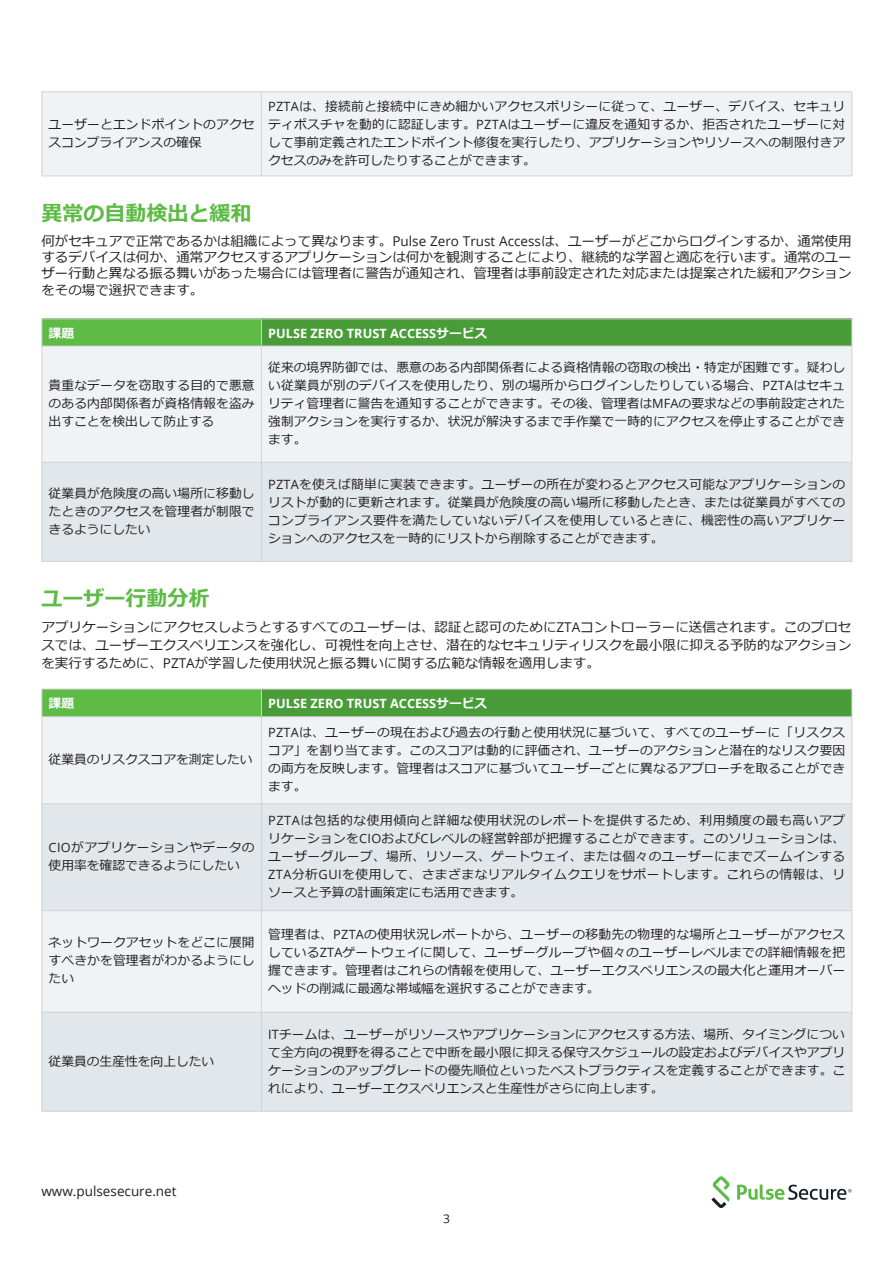
<style>
.page{position:relative;width:893px;height:1263px;background:#fff}
.page>*{position:absolute;margin:0;border:0;box-sizing:border-box;transform-origin:0 0}
.t1{font:700 21px "Meiryo";color:#5dbb46}
.t2{font:13.5px/16.2px "Meiryo";color:#231f20;text-align:justify}
.t3{font:13.5px "Open Sans";color:#231f20}
.t4{font:12.75px/18px "Meiryo";letter-spacing:.005em;color:#231f20;text-align:justify}
.t5{font:700 12.75px "Open Sans";color:#fff}
.t6{font:700 12.75px "Meiryo";color:#fff}
.t7{font:12px "Open Sans";color:#231f20}
.s1{font-family:"Open Sans"}
.s2{font-family:"Meiryo"}
</style>
<div class="page">
<svg style="left:711px;top:1176px;width:18px;height:32px"></svg>
<svg style="left:737px;top:1184px;width:114px;height:16px"></svg>
<div style="left:42px;top:92px;width:809px;height:84px;background:#f0f3f6"></div>
<hr style="left:41px;top:91px;width:220px;height:1px;background:#d1d2d4">
<hr style="left:41px;top:92px;width:1px;height:84px;background:#d1d2d4">
<hr style="left:261px;top:91px;width:591px;height:1px;background:#d1d2d4">
<hr style="left:261px;top:92px;width:1px;height:84px;background:#d1d2d4">
<hr style="left:851px;top:92px;width:1px;height:84px;background:#d1d2d4">
<hr style="left:41px;top:176px;width:220px;height:1px;background:#d1d2d4">
<hr style="left:261px;top:176px;width:591px;height:1px;background:#d1d2d4">
<div style="left:42px;top:319px;width:219px;height:27px;background:#5dbb46"></div>
<div style="left:261px;top:319px;width:591px;height:27px;background:#4a9c39"></div>
<div style="left:42px;top:347px;width:809px;height:115px;background:#f0f3f6"></div>
<div style="left:42px;top:463px;width:809px;height:98px;background:#e1e7ea"></div>
<hr style="left:41px;top:318px;width:220px;height:1px;background:#d1d2d4">
<svg style="left:41px;top:319px;width:1px;height:27px"></svg>
<hr style="left:261px;top:318px;width:591px;height:1px;background:#d1d2d4">
<svg style="left:261px;top:319px;width:1px;height:27px"></svg>
<svg style="left:851px;top:319px;width:1px;height:27px"></svg>
<hr style="left:41px;top:346px;width:220px;height:1px;background:#d1d2d4">
<hr style="left:41px;top:346px;width:1px;height:116px;background:#d1d2d4">
<hr style="left:261px;top:346px;width:591px;height:1px;background:#d1d2d4">
<hr style="left:261px;top:346px;width:1px;height:116px;background:#d1d2d4">
<hr style="left:851px;top:346px;width:1px;height:116px;background:#d1d2d4">
<hr style="left:41px;top:462px;width:220px;height:1px;background:#d1d2d4">
<hr style="left:41px;top:463px;width:1px;height:98px;background:#d1d2d4">
<hr style="left:261px;top:462px;width:591px;height:1px;background:#d1d2d4">
<hr style="left:261px;top:463px;width:1px;height:98px;background:#d1d2d4">
<hr style="left:851px;top:463px;width:1px;height:98px;background:#d1d2d4">
<hr style="left:41px;top:561px;width:220px;height:1px;background:#d1d2d4">
<hr style="left:261px;top:561px;width:591px;height:1px;background:#d1d2d4">
<div style="left:42px;top:689px;width:219px;height:28px;background:#5dbb46"></div>
<div style="left:261px;top:689px;width:591px;height:28px;background:#4a9c39"></div>
<div style="left:42px;top:717px;width:809px;height:86px;background:#f0f3f6"></div>
<svg style="left:42px;top:804px;width:809px;height:307px;fill:#e1e7ea"></svg>
<hr style="left:41px;top:689px;width:220px;height:1px;background:#d1d2d4">
<svg style="left:41px;top:689px;width:1px;height:27px"></svg>
<hr style="left:261px;top:689px;width:591px;height:1px;background:#d1d2d4">
<svg style="left:261px;top:689px;width:1px;height:27px"></svg>
<svg style="left:851px;top:689px;width:1px;height:27px"></svg>
<hr style="left:41px;top:716px;width:220px;height:1px;background:#d1d2d4">
<hr style="left:41px;top:717px;width:1px;height:86px;background:#d1d2d4">
<hr style="left:261px;top:716px;width:591px;height:1px;background:#d1d2d4">
<hr style="left:261px;top:717px;width:1px;height:86px;background:#d1d2d4">
<hr style="left:851px;top:717px;width:1px;height:86px;background:#d1d2d4">
<hr style="left:41px;top:803px;width:220px;height:1px;background:#d1d2d4">
<hr style="left:41px;top:804px;width:1px;height:106px;background:#d1d2d4">
<hr style="left:261px;top:803px;width:591px;height:1px;background:#d1d2d4">
<hr style="left:261px;top:804px;width:1px;height:106px;background:#d1d2d4">
<hr style="left:851px;top:804px;width:1px;height:106px;background:#d1d2d4">
<hr style="left:41px;top:910px;width:220px;height:1px;background:#d1d2d4">
<hr style="left:41px;top:911px;width:1px;height:101px;background:#d1d2d4">
<hr style="left:261px;top:910px;width:591px;height:1px;background:#d1d2d4">
<hr style="left:261px;top:911px;width:1px;height:101px;background:#d1d2d4">
<hr style="left:851px;top:911px;width:1px;height:101px;background:#d1d2d4">
<hr style="left:41px;top:1012px;width:220px;height:1px;background:#d1d2d4">
<hr style="left:41px;top:1012px;width:1px;height:99px;background:#d1d2d4">
<hr style="left:261px;top:1012px;width:591px;height:1px;background:#d1d2d4">
<hr style="left:261px;top:1012px;width:1px;height:99px;background:#d1d2d4">
<hr style="left:851px;top:1012px;width:1px;height:99px;background:#d1d2d4">
<hr style="left:41px;top:1111px;width:220px;height:1px;background:#d1d2d4">
<hr style="left:261px;top:1111px;width:591px;height:1px;background:#d1d2d4">
<p class="t4" style="left:49px;top:116px;width:208px">ユーザーとエンドポイントのアクセスコンプライアンスの確保</p>
<p class="t4" style="left:268px;top:98px;width:579px"><span class="s1">PZTA</span>は、接続前と接続中にきめ細かいアクセスポリシーに従って、ユーザー、デバイス、セキュリティポスチャを動的に認証します。<span class="s1">PZTA</span>はユーザーに違反を通知するか、拒否されたユーザーに対して事前定義されたエンドポイント修復を実行したり、アプリケーションやリソースへの制限付きアクセスのみを許可したりすることができます。</p>
<p class="t1" style="left:41px;top:198px;width:212px">異常の自動検出と緩和</p>
<p class="t2" style="left:41px;top:234px;width:812px">何がセキュアで正常であるかは組織によって異なります。<span class="s1">Pulse Zero Trust Access</span>は、ユーザーがどこからログインするか、通常使用するデバイスは何か、通常アクセスするアプリケーションは何かを観測することにより、継続的な学習と適応を行います。通常のユーザー行動と異なる振る舞いがあった場合には管理者に警告が通知され、管理者は事前設定された対応または提案された緩和アクションをその場で選択できます。</p>
<p class="t6" style="left:49px;top:324px;width:27px">課題</p>
<p class="t5" style="left:268px;top:324px;width:221px">PULSE ZERO TRUST ACCESS<span class="s2">サービス</span></p>
<p class="t4" style="left:49px;top:377px;width:208px">貴重なデータを窃取する目的で悪意のある内部関係者が資格情報を盗み出すことを検出して防止する</p>
<p class="t4" style="left:268px;top:359px;width:579px">従来の境界防御では、悪意のある内部関係者による資格情報の窃取の検出・特定が困難です。疑わしい従業員が別のデバイスを使用したり、別の場所からログインしたりしている場合、<span class="s1">PZTA</span>はセキュリティ管理者に警告を通知することができます。その後、管理者は<span class="s1">MFA</span>の要求などの事前設定された強制アクションを実行するか、状況が解決するまで手作業で一時的にアクセスを停止することができます。</p>
<p class="t4" style="left:49px;top:485px;width:208px">従業員が危険度の高い場所に移動したときのアクセスを管理者が制限できるようにしたい</p>
<p class="t4" style="left:268px;top:476px;width:579px"><span class="s1">PZTA</span>を使えば簡単に実装できます。ユーザーの所在が変わるとアクセス可能なアプリケーションのリストが動的に更新されます。従業員が危険度の高い場所に移動したとき、または従業員がすべてのコンプライアンス要件を満たしていないデバイスを使用しているときに、機密性の高いアプリケーションへのアクセスを一時的にリストから削除することができます。</p>
<p class="t1" style="left:41px;top:584px;width:170px">ユーザー行動分析</p>
<p class="t2" style="left:41px;top:618px;width:812px;line-height:18px">アプリケーションにアクセスしようとするすべてのユーザーは、認証と認可のために<span class="s1">ZTA</span>コントローラーに送信されます。このプロセスでは、ユーザーエクスペリエンスを強化し、可視性を向上させ、潜在的なセキュリティリスクを最小限に抑える予防的なアクションを実行するために、<span class="s1">PZTA</span>が学習した使用状況と振る舞いに関する広範な情報を適用します。</p>
<p class="t6" style="left:49px;top:694px;width:27px">課題</p>
<p class="t5" style="left:268px;top:695px;width:221px">PULSE ZERO TRUST ACCESS<span class="s2">サービス</span></p>
<p class="t4" style="left:49px;top:751px;width:206px">従業員のリスクスコアを測定したい</p>
<p class="t4" style="left:49px;top:839px;width:208px"><span class="s1">CIO</span>がアプリケーションやデータの使用率を確認できるようにしたい</p>
<p class="t4" style="left:268px;top:724px;width:579px"><span class="s1">PZTA</span>は、ユーザーの現在および過去の行動と使用状況に基づいて、すべてのユーザーに「リスクスコア」を割り当てます。このスコアは動的に評価され、ユーザーのアクションと潜在的なリスク要因の両方を反映します。管理者はスコアに基づいてユーザーごとに異なるアプローチを取ることができます。</p>
<p class="t4" style="left:268px;top:812px;width:579px"><span class="s1">PZTA</span>は包括的な使用傾向と詳細な使用状況のレポートを提供するため、利用頻度の最も高いアプリケーションを<span class="s1">CIO</span>および<span class="s1">C</span>レベルの経営幹部が把握することができます。このソリューションは、ユーザーグループ、場所、リソース、ゲートウェイ、または個々のユーザーにまでズームインする<span class="s1">ZTA</span>分析<span class="s1">GUI</span>を使用して、さまざまなリアルタイムクエリをサポートします。これらの情報は、リソースと予算の計画策定にも活用できます。</p>
<p class="t4" style="left:49px;top:934px;width:208px">ネットワークアセットをどこに展開すべきかを管理者がわかるようにしたい</p>
<p class="t4" style="left:268px;top:925px;width:579px">管理者は、<span class="s1">PZTA</span>の使用状況レポートから、ユーザーの移動先の物理的な場所とユーザーがアクセスしている<span class="s1">ZTA</span>ゲートウェイに関して、ユーザーグループや個々のユーザーレベルまでの詳細情報を把握できます。管理者はこれらの情報を使用して、ユーザーエクスペリエンスの最大化と運用オーバーヘッドの削減に最適な帯域幅を選択することができます。</p>
<p class="t4" style="left:49px;top:1053px;width:167px">従業員の生産性を向上したい</p>
<p class="t3" style="left:41px;top:1182px;width:137px">www.pulsesecure.net</p>
<p class="t4" style="left:268px;top:1025px;width:579px"><span class="s1">IT</span>チームは、ユーザーがリソースやアプリケーションにアクセスする方法、場所、タイミングについて全方向の視野を得ることで中断を最小限に抑える保守スケジュールの設定およびデバイスやアプリケーションのアップグレードの優先順位といったベストプラクティスを定義することができます。これにより、ユーザーエクスペリエンスと生産性がさらに向上します。</p>
<p class="t7" style="left:443px;top:1210px;width:8px">3</p>
</div>
